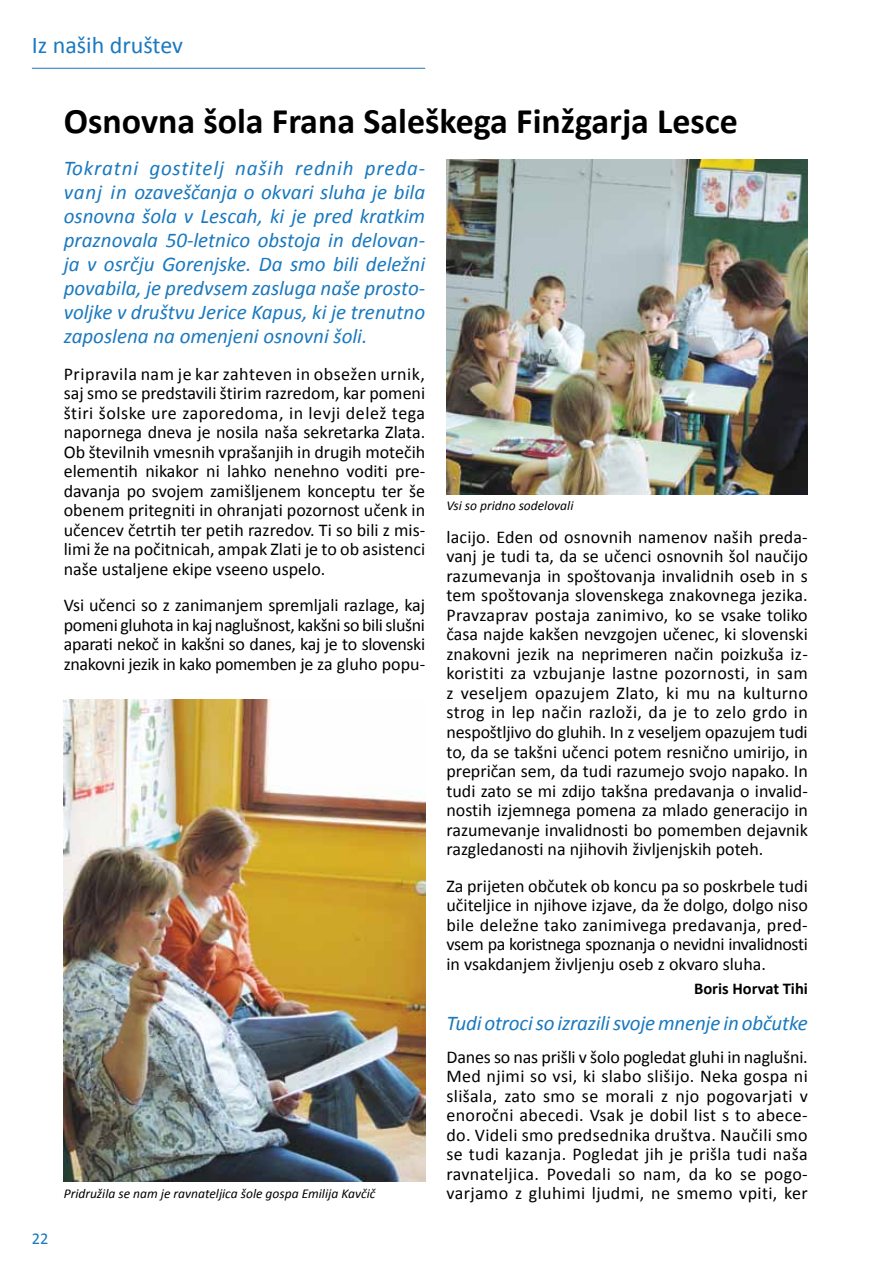
<style>
.page{position:relative;width:893px;height:1263px;background:#fff}
.page>*{position:absolute;margin:0;border:0;box-sizing:border-box;transform-origin:0 0}
.t1{font:700 36px "Calibri";color:#000}
.t2{font:24px "Calibri";color:#1a79bf}
.t3{font:italic 21px/24px "Calibri";color:#1a79bf;text-align:justify}
.t4{font:18px/19.5px "Calibri";color:#000;text-align:justify}
.t5{font:18px "Calibri";letter-spacing:.02em;color:#000}
.t6{font:700 16.5px "Calibri";color:#000}
.t7{font:16.5px "Calibri";color:#1a79bf}
.t8{font:italic 13.5px "Calibri";color:#000}
</style>
<div class="page">
<hr style="left:32px;top:68px;width:393px;height:1px;background:#1a79bf">
<img style="left:64px;top:699px;width:361px;height:482px">
<img style="left:446px;top:159px;width:362px;height:336px">
<h2 class="t2" style="left:32px;top:30px;width:153px">Iz naših društev</h2>
<h1 class="t1" style="left:64px;top:98px;width:676px">Osnovna šola Frana Saleškega Finžgarja Lesce</h1>
<p class="t3" style="left:64px;top:155px;width:363px">Tokratni gostitelj naših rednih preda&shy;vanj in ozaveščanja o okvari sluha je bila osnovna šola v Lescah, ki je pred kratkim praznovala 50-letnico obstoja in delovan&shy;ja v osrčju Gorenjske. Da smo bili deležni povabila, je predvsem zasluga naše prosto&shy;voljke v društvu Jerice Kapus, ki je trenutno zaposlena na omenjeni osnovni šoli.</p>
<p class="t4" style="left:64px;top:364px;width:363px">Pripravila nam je kar zahteven in obsežen urnik, saj smo se predstavili štirim razredom, kar pomeni štiri šolske ure zaporedoma, in levji delež tega napornega dneva je nosila naša sekretarka Zlata.<br>Ob številnih vmesnih vprašanjih in drugih motečih elementih nikakor ni lahko nenehno voditi pre&shy;davanja po svojem zamišljenem konceptu ter še obenem pritegniti in ohranjati pozornost učenk in učencev četrtih ter petih razredov. Ti so bili z mis&shy;limi že na počitnicah, ampak Zlati je to ob asistenci naše ustaljene ekipe vseeno uspelo.</p>
<p class="t4" style="left:64px;top:595px;width:363px">Vsi učenci so z zanimanjem spremljali razlage, kaj pomeni gluhota in kaj naglušnost, kakšni so bili slušni aparati nekoč in kakšni so danes, kaj je to slovenski znakovni jezik in kako pomemben je za gluho popu-</p>
<p class="t8" style="left:446px;top:496px;width:128px">Vsi so pridno sodelovali</p>
<p class="t4" style="left:446px;top:527px;width:363px">lacijo. Eden od osnovnih namenov naših preda&shy;vanj je tudi ta, da se učenci osnovnih šol naučijo razumevanja in spoštovanja invalidnih oseb in s tem spoštovanja slovenskega znakovnega jezika.<br>Pravzaprav postaja zanimivo, ko se vsake toliko časa najde kakšen nevzgojen učenec, ki slovenski znakovni jezik na neprimeren način poizkuša iz&shy;koristiti za vzbujanje lastne pozornosti, in sam z veseljem opazujem Zlato, ki mu na kulturno strog in lep način razloži, da je to zelo grdo in nespoštljivo do gluhih. In z veseljem opazujem tudi to, da se takšni učenci potem resnično umirijo, in prepričan sem, da tudi razumejo svojo napako. In tudi zato se mi zdijo takšna predavanja o invalid&shy;nostih izjemnega pomena za mlado generacijo in razumevanje invalidnosti bo pomemben dejavnik razgledanosti na njihovih življenjskih poteh.</p>
<p class="t4" style="left:446px;top:876px;width:363px">Za prijeten občutek ob koncu pa so poskrbele tudi učiteljice in njihove izjave, da že dolgo, dolgo niso bile deležne tako zanimivega predavanja, pred&shy;vsem pa koristnega spoznanja o nevidni invalidnosti in vsakdanjem življenju oseb z okvaro sluha.</p>
<p class="t6" style="left:694px;top:977px;width:115px">Boris Horvat Tihi</p>
<p class="t3" style="left:446px;top:1011px;width:363px">Tudi otroci so izrazili svoje mnenje in občutke</p>
<p class="t4" style="left:446px;top:1047px;width:363px">Danes so nas prišli v šolo pogledat gluhi in naglušni.<br>Med njimi so vsi, ki slabo slišijo. Neka gospa ni slišala, zato smo se morali z njo pogovarjati v enoročni abecedi. Vsak je dobil list s to abece&shy;do. Videli smo predsednika društva. Naučili smo se tudi kazanja. Pogledat jih je prišla tudi naša ravnateljica. Povedali so nam, da ko se pogo-</p>
<p class="t7" style="left:32px;top:1228px;width:18px">22</p>
<p class="t8" style="left:64px;top:1184px;width:313px">Pridružila se nam je ravnateljica šole gospa Emilija Kavčič</p>
<p class="t5" style="left:446px;top:1182px;width:363px">varjamo z gluhimi ljudmi, ne smemo vpiti, ker</p>
</div>
